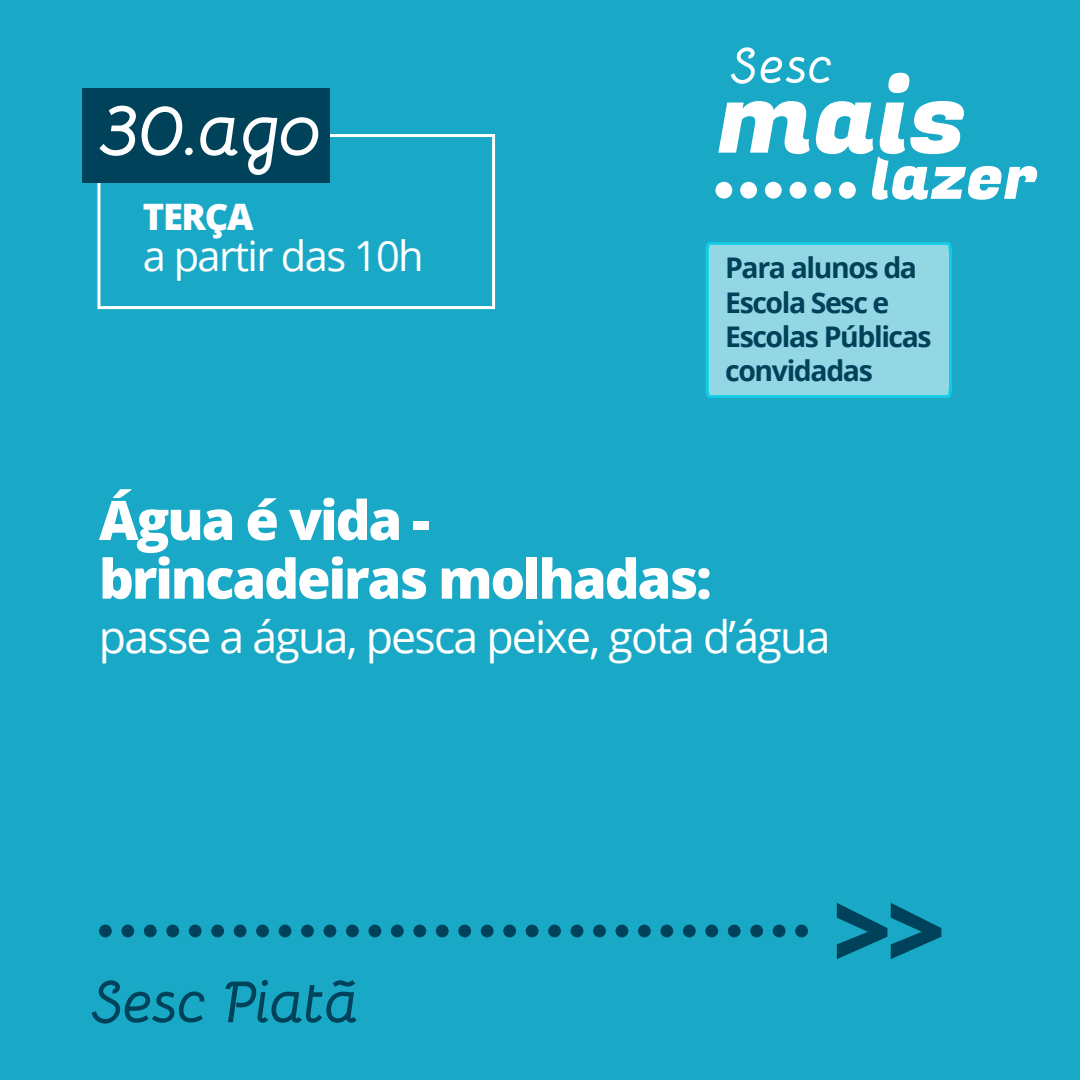
<style>
.page{position:relative;width:1080px;height:1080px;background:#19a9c6}
.page>*{position:absolute;margin:0;border:0;box-sizing:border-box;transform-origin:0 0}
.t1{font:italic 700 73.1px "Bellota";color:#fff}
.t2{font:italic 700 59.1px "Bellota";letter-spacing:-.04em;color:#004259}
.t3{font:800 54.5px/58.7px "Open Sans";letter-spacing:-.04em;color:#fff}
.t4{font:44.6px "Open Sans";letter-spacing:-.04em;color:#fff}
.t5{font:41.7px "Open Sans";letter-spacing:-.04em;color:#fff}
.t6{font:800 36.4px "Open Sans";letter-spacing:-.04em;color:#fff}
.t7{font:700 28.4px/34.1px "Open Sans";letter-spacing:-.05em;color:#004259}
</style>
<div class="page">
<svg style="left:888px;top:73px;width:21px;height:20px"></svg>
<svg style="left:718px;top:101px;width:92px;height:53px"></svg>
<div style="left:740px;top:182px;width:17px;height:17px;background:#fff;border-radius:50%"></div>
<div style="left:715px;top:182px;width:17px;height:17px;background:#fff;border-radius:50%"></div>
<div style="left:765px;top:182px;width:17px;height:17px;background:#fff;border-radius:50%"></div>
<div style="left:790px;top:182px;width:16px;height:17px;background:#fff;border-radius:50%"></div>
<svg style="left:814px;top:182px;width:17px;height:17px"></svg>
<svg style="left:816px;top:101px;width:221px;height:99px"></svg>
<svg style="left:731px;top:47px;width:24px;height:37px"></svg>
<svg style="left:761px;top:57px;width:70px;height:26px"></svg>
<div style="left:97px;top:134px;width:398px;height:175px;border:3px solid #fff"></div>
<div style="left:82px;top:88px;width:248px;height:94px;background:#004259"></div>
<svg style="left:837px;top:903px;width:104px;height:56px"></svg>
<div style="left:99px;top:925px;width:13px;height:12px;background:#004259;border-radius:50%"></div>
<div style="left:121px;top:925px;width:13px;height:12px;background:#004259;border-radius:50%"></div>
<div style="left:144px;top:925px;width:13px;height:12px;background:#004259;border-radius:50%"></div>
<div style="left:166px;top:925px;width:13px;height:12px;background:#004259;border-radius:50%"></div>
<div style="left:189px;top:925px;width:13px;height:12px;background:#004259;border-radius:50%"></div>
<div style="left:211px;top:925px;width:13px;height:12px;background:#004259;border-radius:50%"></div>
<div style="left:234px;top:925px;width:13px;height:12px;background:#004259;border-radius:50%"></div>
<div style="left:256px;top:925px;width:13px;height:12px;background:#004259;border-radius:50%"></div>
<div style="left:279px;top:925px;width:12px;height:12px;background:#004259;border-radius:50%"></div>
<div style="left:301px;top:925px;width:13px;height:12px;background:#004259;border-radius:50%"></div>
<div style="left:324px;top:925px;width:12px;height:12px;background:#004259;border-radius:50%"></div>
<div style="left:346px;top:925px;width:13px;height:12px;background:#004259;border-radius:50%"></div>
<div style="left:368px;top:925px;width:13px;height:12px;background:#004259;border-radius:50%"></div>
<div style="left:391px;top:925px;width:13px;height:12px;background:#004259;border-radius:50%"></div>
<div style="left:413px;top:925px;width:13px;height:12px;background:#004259;border-radius:50%"></div>
<div style="left:436px;top:925px;width:13px;height:12px;background:#004259;border-radius:50%"></div>
<div style="left:458px;top:925px;width:13px;height:12px;background:#004259;border-radius:50%"></div>
<div style="left:481px;top:925px;width:13px;height:12px;background:#004259;border-radius:50%"></div>
<div style="left:503px;top:925px;width:13px;height:12px;background:#004259;border-radius:50%"></div>
<div style="left:526px;top:925px;width:12px;height:12px;background:#004259;border-radius:50%"></div>
<div style="left:548px;top:925px;width:13px;height:12px;background:#004259;border-radius:50%"></div>
<div style="left:571px;top:925px;width:12px;height:12px;background:#004259;border-radius:50%"></div>
<div style="left:593px;top:925px;width:13px;height:12px;background:#004259;border-radius:50%"></div>
<div style="left:616px;top:925px;width:12px;height:12px;background:#004259;border-radius:50%"></div>
<div style="left:638px;top:925px;width:13px;height:12px;background:#004259;border-radius:50%"></div>
<div style="left:660px;top:925px;width:13px;height:12px;background:#004259;border-radius:50%"></div>
<div style="left:683px;top:925px;width:13px;height:12px;background:#004259;border-radius:50%"></div>
<div style="left:705px;top:925px;width:13px;height:12px;background:#004259;border-radius:50%"></div>
<div style="left:728px;top:925px;width:13px;height:12px;background:#004259;border-radius:50%"></div>
<div style="left:750px;top:925px;width:13px;height:12px;background:#004259;border-radius:50%"></div>
<div style="left:773px;top:925px;width:13px;height:12px;background:#004259;border-radius:50%"></div>
<div style="left:795px;top:925px;width:13px;height:12px;background:#004259;border-radius:50%"></div>
<div style="left:706px;top:242px;width:246px;height:156px;background:#94d7e4"></div>
<h1 class="t1" style="left:99px;top:71px;width:226px">30.ago</h1>
<p class="t6" style="left:143px;top:189px;width:112px">TERÇA</p>
<h3 class="t5" style="left:143px;top:228px;width:282px">a partir das 10h</h3>
<p class="t7" style="left:725px;top:250px;width:208px">Para alunos da<br>Escola Sesc e<br>Escolas Públicas convidadas</p>
<h3 class="t3" style="left:99px;top:488px;width:614px">Água é vida - brincadeiras molhadas:</h3>
<h3 class="t4" style="left:99px;top:607px;width:733px">passe a água, pesca peixe, gota d’água</h3>
<h2 class="t2" style="left:91px;top:954px;width:271px">Sesc Piatã</h2>
</div>
